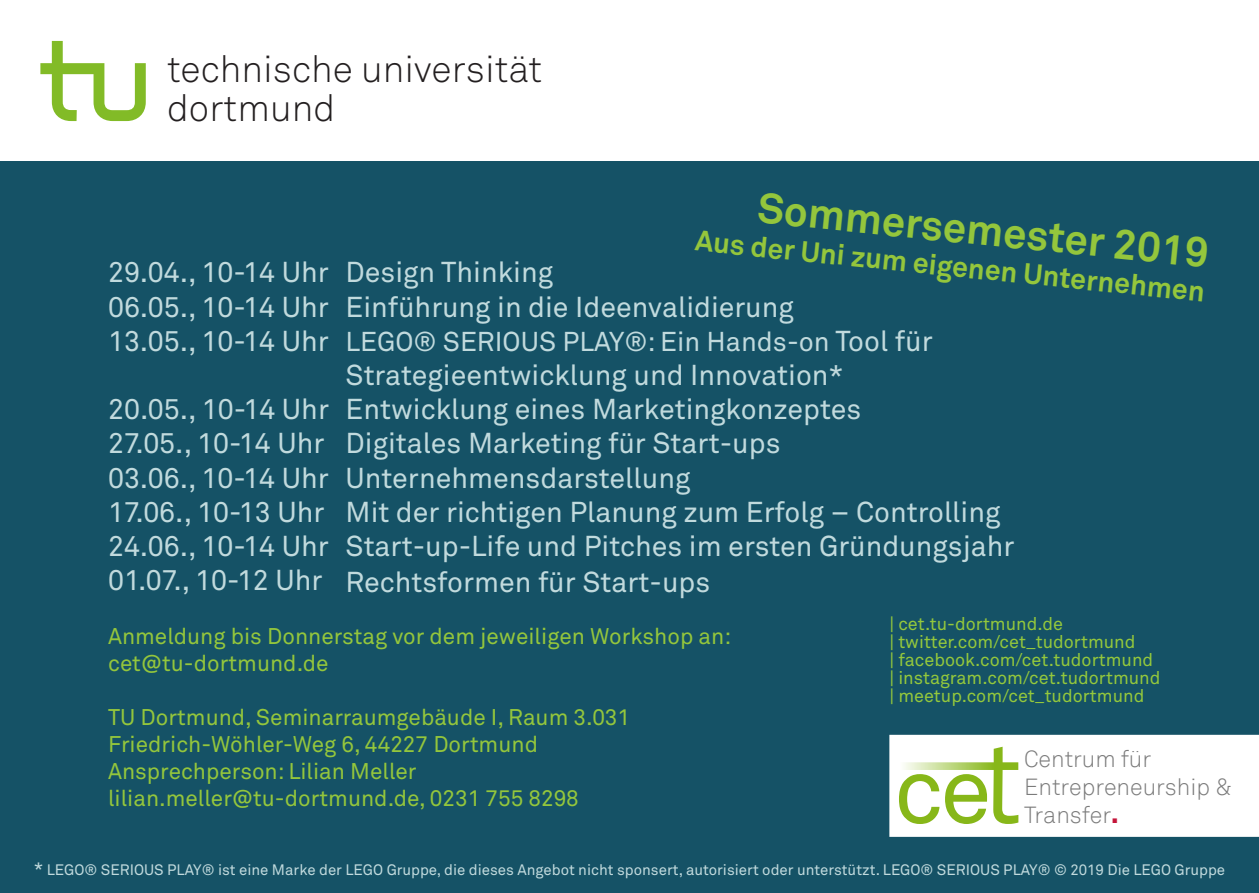
<style>
.page{position:relative;width:1259px;height:893px;background:#fff}
.page>*{position:absolute;margin:0;border:0;box-sizing:border-box;transform-origin:0 0}
.t1{font:700 42px "Akkurat Office";color:#94c63c}
.t2{font:300 37.2px/39px "Akkurat";color:#231f20}
.t3{font:28.5px "Akkurat Office";color:#c1dadd}
.t4{font:700 28.5px "Akkurat Office";color:#94c63c}
.t5{font:27px "Akkurat Office";color:#c1dadd}
.t6{font:300 23.4px/27.9px "Akkurat";color:#7b7b7b}
.t7{font:22.5px/27px "Akkurat Office";color:#94c63c}
.t8{font:18px/18px "Akkurat Office";color:#94c83c}
.t9{font:15px "Akkurat Office";color:#c1dadd}
.s1{font-size:28.5px}
.s2{font-size:48.6px;color:#c4153a}
.s3{font-size:18px}
</style>
<div class="page">
<div style="left:0;top:161px;width:1259px;height:329px;background:#155266"></div>
<div style="left:0;top:490px;width:1259px;height:403px;background:#155266"></div>
<div style="left:891px;top:736px;width:366px;height:99px;background:#fff"></div>
<svg style="left:899px;top:747px;width:360px;height:146px"></svg>
<svg style="left:40px;top:41px;width:106px;height:80px"></svg>
<p class="t2" style="left:167px;top:50px;width:376px">technische universität dortmund</p>
<p class="t1" style="left:761px;top:180px;width:454px;rotate:6deg">Sommersemester 2019</p>
<p class="t4" style="left:697px;top:222px;width:513px;rotate:6deg">Aus der Uni zum eigenen Unternehmen</p>
<p class="t3" style="left:108px;top:256px;width:222px">29.04., 10-14 Uhr</p>
<p class="t3" style="left:108px;top:290px;width:222px">06.05., 10-14 Uhr</p>
<p class="t3" style="left:108px;top:324px;width:222px">13.05., 10-14 Uhr</p>
<p class="t3" style="left:345px;top:256px;width:209px">Design Thinking</p>
<p class="t3" style="left:345px;top:290px;width:450px">Einführung in die Ideenvalidierung</p>
<p class="t5" style="left:345px;top:326px;width:588px">LEGO® SERIOUS PLAY®: Ein Hands-on <span class="s1">Tool für</span></p>
<p class="t3" style="left:345px;top:358px;width:500px">Strategieentwicklung und Innovation*</p>
<p class="t3" style="left:345px;top:393px;width:517px">Entwicklung eines Marketingkonzeptes</p>
<p class="t3" style="left:345px;top:427px;width:436px">Digitales Marketing für Start-ups</p>
<p class="t3" style="left:345px;top:461px;width:346px">Unternehmensdarstellung</p>
<p class="t3" style="left:345px;top:495px;width:656px">Mit der richtigen Planung zum Erfolg – Controlling</p>
<p class="t3" style="left:345px;top:529px;width:670px">Start-up-Life und Pitches im ersten Gründungsjahr</p>
<p class="t3" style="left:345px;top:565px;width:366px">Rechtsformen für Start-ups</p>
<p class="t8" style="left:889px;top:615px;width:248px">| cet.tu-dortmund.de<br>| twitter.com/cet_tudortmund</p>
<p class="t8" style="left:889px;top:651px;width:265px">| facebook.com/cet.tudortmund</p>
<p class="t8" style="left:889px;top:669px;width:273px">| instagram.com/cet.tudortmund | meetup.com/cet_tudortmund</p>
<p class="t3" style="left:108px;top:393px;width:222px">20.05., 10-14 Uhr</p>
<p class="t3" style="left:108px;top:427px;width:218px">27.05., 10-14 Uhr</p>
<p class="t3" style="left:108px;top:461px;width:222px">03.06., 10-14 Uhr</p>
<p class="t3" style="left:108px;top:495px;width:218px">17.06., 10-13 Uhr</p>
<p class="t3" style="left:108px;top:529px;width:222px">24.06., 10-14 Uhr</p>
<p class="t3" style="left:108px;top:564px;width:216px">01.07., 10-12 Uhr</p>
<p class="t7" style="left:108px;top:623px;width:624px">Anmeldung bis Donnerstag vor dem jeweiligen Workshop an:</p>
<p class="t7" style="left:108px;top:650px;width:222px">cet@tu-dortmund.de</p>
<p class="t7" style="left:108px;top:704px;width:523px">TU Dortmund, Seminarraumgebäude I, Raum 3.031<br>Friedrich-Wöhler-Weg 6, 44227 Dortmund</p>
<p class="t7" style="left:108px;top:758px;width:472px">Ansprechperson: Lilian Meller lilian.meller@tu-dortmund.de, 0231 755 8298</p>
<p class="t6" style="left:1024px;top:745px;width:209px">Centrum für<br>Entrepreneurship &amp;<br>Transfer<span class="s2">.</span></p>
<p class="t9" style="left:34px;top:861px;width:1193px"><span class="s3">*</span> LEGO® SERIOUS PLAY® ist eine Marke der LEGO Gruppe, die dieses Angebot nicht sponsert, autorisiert oder unterstützt. LEGO® SERIOUS PLAY® © 2019 Die LEGO Gruppe</p>
</div>
